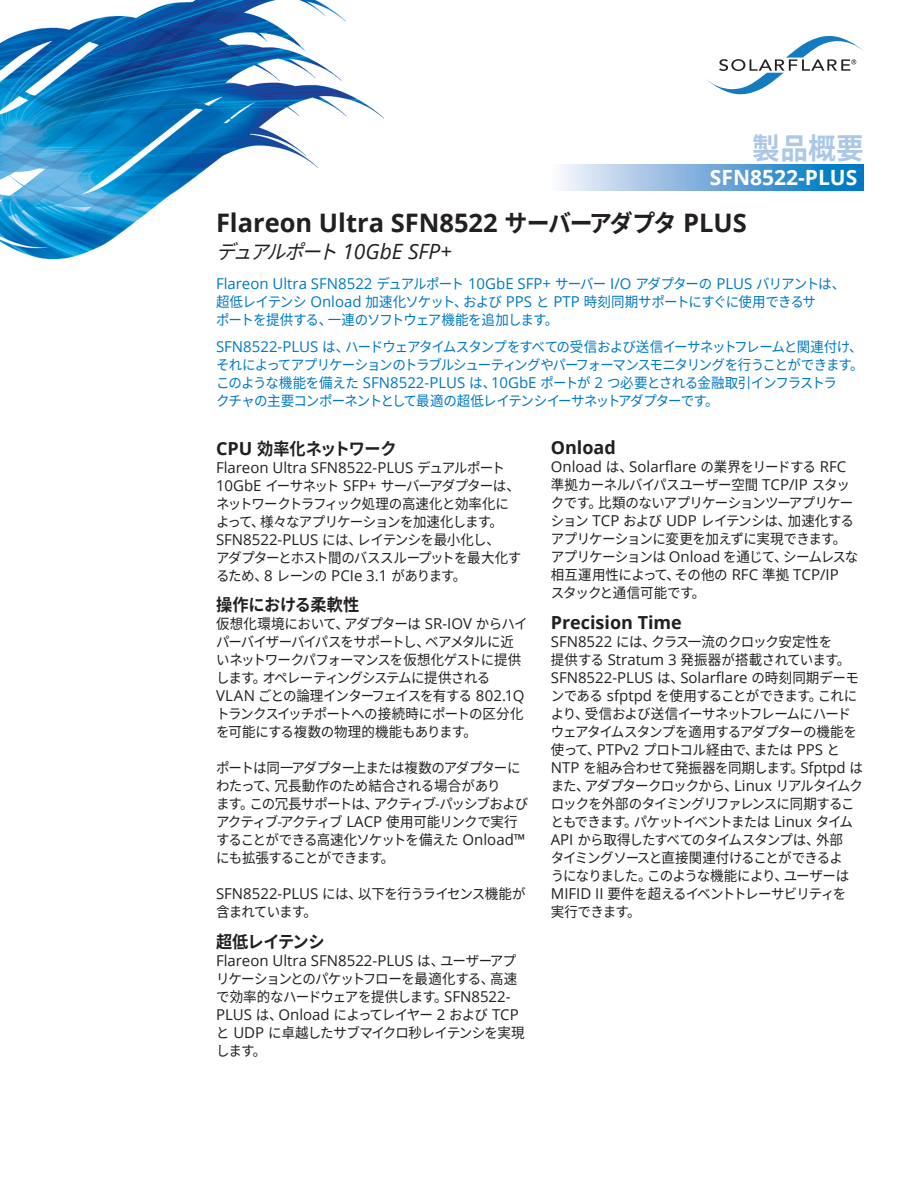
<style>
.page{position:relative;width:918px;height:1188px;background:#fff}
.page>*{position:absolute;margin:0;border:0;box-sizing:border-box;transform-origin:0 0}
.t1{font:700 29.25px "Source Han Sans";color:#adc7e7;scale:.95 1}
.t2{font:700 25.5px "Open Sans";color:#231f20}
.t3{font:italic 21px "Open Sans";color:#231f20}
.t4{font:700 21px "Open Sans";color:#fff}
.t5{font:700 18px "Open Sans";color:#231f20}
.t6{font:700 17.1px "Source Han Sans";letter-spacing:-.02em;color:#231f20;scale:.95 1}
.t7{font:15px "Open Sans";color:#231f20}
.t8{font:15px "Open Sans";color:#0079c2}
.t9{font:14.25px/18px "Source Han Sans";letter-spacing:-.055em;color:#231f20;scale:.95 1}
.t10{font:14.25px/18px "Source Han Sans";letter-spacing:-.06em;color:#0079c2;scale:.95 1}
.t11{font:14.25px/18px "Source Han Sans";letter-spacing:-.035em;color:#231f20;scale:.95 1}
.s1{font-family:"Source Han Sans";font-size:24.15px}
.s2{font-family:"Source Han Sans";font-size:19.95px}
.s3{font-family:"Source Han Sans";font-size:14.25px}
.s4{font-family:"Open Sans";font-size:15px}
.s5{font-family:"Open Sans";font-size:18px}
</style>
<div class="page">
<svg style="left:706px;top:36px;width:158px;height:58px"></svg>
<div style="left:549px;top:164px;width:315px;height:26px;background:linear-gradient(to right,#fff3fb,#006ebe)"></div>
<img style="left:0;top:0;width:384px;height:260px">
<h1 class="t1" style="left:753px;top:131px;width:119px">製品概要</h1>
<p class="t4" style="left:710px;top:162px;width:149px">SFN8522-PLUS</p>
<p class="t2" style="left:216px;top:205px;width:532px">Flareon Ultra SFN8522 <span class="s1">サーバーアダプタ</span> PLUS</p>
<p class="t3" style="left:216px;top:237px;width:237px"><span class="s2">デュアルポート</span>10GbE SFP+</p>
<p class="t8" style="left:216px;top:274px;width:631px">Flareon Ultra SFN8522 <span class="s3">デュアルポート</span> 10GbE SFP+ <span class="s3">サーバー</span> I/O <span class="s3">アダプターの</span> PLUS <span class="s3">バリアントは、</span></p>
<p class="t10" style="left:216px;top:293px;width:633px">超低レイテンシ <span class="s4">Onload</span> 加速化ソケット、および <span class="s4">PPS</span> と <span class="s4">PTP</span> 時刻同期サポートにすぐに使用できるサポートを提供する、一連のソフトウェア機能を追加します。</p>
<p class="t10" style="left:216px;top:338px;width:683px"><span class="s4">SFN8522-PLUS</span> は、ハードウェアタイムスタンプをすべての受信および送信イーサネットフレームと関連付け、それによってアプリケーションのトラブルシューティングやパーフォーマンスモニタリングを行うことができます。このような機能を備えた <span class="s4">SFN8522-PLUS</span> は、<span class="s4">10GbE</span> ポートが <span class="s4">2</span> つ必要とされる金融取引インフラストラ<br>クチャの主要コンポーネントとして最適の超低レイテンシイーサネットアダプターです。</p>
<p class="t6" style="left:216px;top:439px;width:192px"><span class="s5">CPU</span> 効率化ネットワーク</p>
<p class="t7" style="left:216px;top:457px;width:290px">Flareon Ultra SFN8522-PLUS <span class="s3">デュアルポート</span></p>
<p class="t9" style="left:216px;top:477px;width:323px"><span class="s4">10GbE</span> イーサネット <span class="s4">SFP+</span> サーバーアダプターは、ネットワークトラフィック処理の高速化と効率化によって、様々なアプリケーションを加速化します。<br><span class="s4">SFN8522-PLUS</span> には、レイテンシを最小化し、<br>アダプターとホスト間のバススループットを最大化するため、<span class="s4">8</span> レーンの <span class="s4">PCIe 3.1</span> があります。</p>
<p class="t6" style="left:216px;top:595px;width:152px">操作における柔軟性</p>
<p class="t9" style="left:216px;top:615px;width:329px">仮想化環境において、アダプターは <span class="s4">SR-IOV</span> からハイパーバイザーバイパスをサポートし、ベアメタルに近いネットワークパフォーマンスを仮想化ゲストに提供します。オペレーティングシステムに提供される<br><span class="s4">VLAN</span> ごとの論理インターフェイスを有する <span class="s4">802.1Q</span>トランクスイッチポートへの接続時にポートの区分化を可能にする複数の物理的機能もあります。</p>
<p class="t9" style="left:216px;top:759px;width:330px">ポートは同一アダプター上または複数のアダプターにわたって、冗長動作のため結合される場合があり<br>ます。この冗長サポートは、アクティブ-パッシブおよびアクティブ-アクティブ <span class="s4">LACP</span> 使用可能リンクで実行することができる高速化ソケットを備えた <span class="s4">Onload™</span>にも拡張することができます。</p>
<p class="t9" style="left:216px;top:885px;width:328px"><span class="s4">SFN8522-PLUS</span> には、以下を行うライセンス機能が含まれています。</p>
<p class="t6" style="left:216px;top:932px;width:116px">超低レイテンシ</p>
<p class="t7" style="left:216px;top:950px;width:302px">Flareon Ultra SFN8522-PLUS <span class="s3">は、ユーザーアプ</span></p>
<p class="t9" style="left:216px;top:970px;width:319px">リケーションとのパケットフローを最適化する、高速で効率的なハードウェアを提供します。<span class="s4">SFN8522-</span></p>
<p class="t7" style="left:216px;top:1004px;width:304px">PLUS <span class="s3">は、</span>Onload <span class="s3">によってレイヤー</span> 2 <span class="s3">および</span> TCP</p>
<p class="t9" style="left:216px;top:1024px;width:326px">と <span class="s4">UDP</span> に卓越したサブマイクロ秒レイテンシを実現します。</p>
<p class="t5" style="left:551px;top:435px;width:67px">Onload</p>
<p class="t7" style="left:551px;top:456px;width:297px">Onload <span class="s3">は、</span>Solarflare <span class="s3">の業界をリードする</span> RFC</p>
<p class="t9" style="left:551px;top:476px;width:325px">準拠カーネルバイパスユーザー空間 <span class="s4">TCP/IP</span> スタックです。比類のないアプリケーションツーアプリケーション <span class="s4">TCP</span> および <span class="s4">UDP</span> レイテンシは、加速化するアプリケーションに変更を加えずに実現できます。アプリケーションは <span class="s4">Onload</span> を通じて、シームレスな相互運用性によって、その他の <span class="s4">RFC</span> 準拠 <span class="s4">TCP/IP<br></span>スタックと通信可能です。</p>
<p class="t5" style="left:551px;top:609px;width:133px">Precision Time</p>
<p class="t11" style="left:551px;top:633px;width:317px"><span class="s4">SFN8522</span> には、クラス一流のクロック安定性を<br>提供する <span class="s4">Stratum 3</span> 発振器が搭載されています。</p>
<p class="t7" style="left:551px;top:667px;width:310px">SFN8522-PLUS <span class="s3">は、</span>Solarflare <span class="s3">の時刻同期デーモ</span></p>
<p class="t9" style="left:551px;top:687px;width:330px">ンである <span class="s4">sfptpd</span> を使用することができます。これにより、受信および送信イーサネットフレームにハードウェアタイムスタンプを適用するアダプターの機能を使って、<span class="s4">PTPv2</span> プロトコル経由で、または <span class="s4">PPS</span> と<br><span class="s4">NTP</span> を組み合わせて発振器を同期します。<span class="s4">Sfptpd</span> はまた、アダプタークロックから、<span class="s4">Linux</span> リアルタイムクロックを外部のタイミングリファレンスに同期することもできます。パケットイベントまたは <span class="s4">Linux</span> タイム<br><span class="s4">API</span> から取得したすべてのタイムスタンプは、外部<br>タイミングソースと直接関連付けることができるよ<br>うになりました。このような機能により、ユーザーは<br><span class="s4">MIFID II</span> 要件を超えるイベントトレーサビリティを実行できます。</p>
</div>
